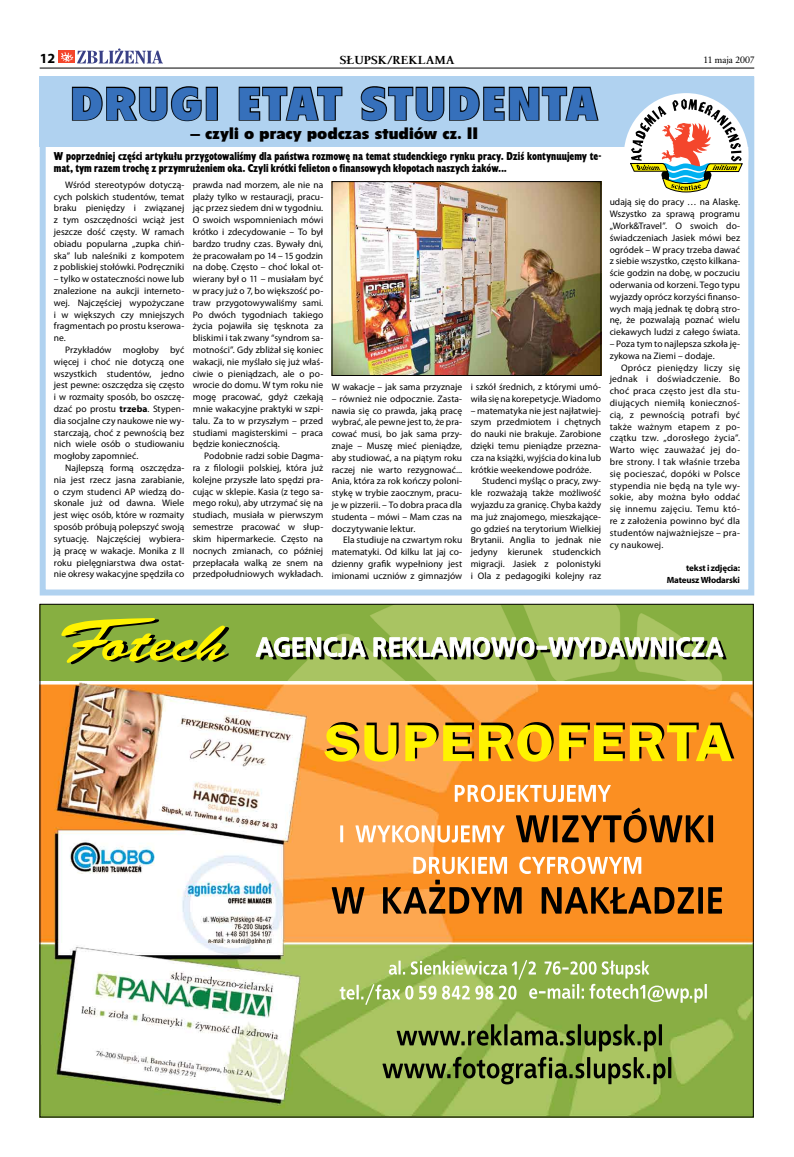
<style>
.page{position:relative;width:794px;height:1157px;background:#fff}
.page>*{position:absolute;margin:0;border:0;box-sizing:border-box;transform-origin:0 0}
.t1{font:44px "EFN Olivea Nigra";letter-spacing:.045em;color:#3670bb}
.t2{font:16px "EFN Olivea Nigra";letter-spacing:.01em;color:#000}
.t3{font:700 14px "Myriad Pro";color:#000}
.t4{font:700 12px "EFN Alpha Book";color:#000}
.t5{font:11px/11.8px "EFN Gilead Blk Cnd";color:#000}
.t6{font:9.5px/11.8px "Myriad Pro";letter-spacing:.005em;color:#000;text-align:justify}
.t7{font:9.5px "EFN Alpha Book";letter-spacing:-.005em;color:#000}
.t8{font:700 9px/11.8px "Myriad Pro";letter-spacing:-.02em;color:#000;text-align:right}
.s1{font-weight:700}
</style>
<div class="page">
<hr style="left:40px;top:68px;width:714px;height:1px;background:#000">
<div style="left:40px;top:77px;width:714px;height:518px;border:6px solid #b0d2f0"></div>
<div style="left:59px;top:51px;width:16px;height:12px;background:#f4462c"></div>
<svg style="left:61px;top:48px;width:102px;height:16px"></svg>
<img style="left:42px;top:606px;width:709px;height:509px">
<svg style="left:324px;top:722px;width:74px;height:39px;background:#d9b31c"></svg>
<svg style="left:405px;top:722px;width:329px;height:39px;background:#daac0f"></svg>
<hr style="left:340px;top:825px;width:3px;height:17px;background:#fff">
<svg style="left:355px;top:784px;width:350px;height:58px;background:#e08e3b"></svg>
<div style="left:708px;top:815px;width:5px;height:27px;background:#000"></div>
<svg style="left:332px;top:887px;width:32px;height:26px"></svg>
<svg style="left:383px;top:856px;width:311px;height:57px;background:#c97e33"></svg>
<div style="left:698px;top:887px;width:5px;height:26px;background:#000"></div>
<svg style="left:708px;top:887px;width:14px;height:26px"></svg>
<svg style="left:339px;top:986px;width:16px;height:13px"></svg>
<hr style="left:356px;top:984px;width:3px;height:15px;background:#fff">
<hr style="left:704px;top:984px;width:3px;height:14px;background:#fff">
<svg style="left:382px;top:1024px;width:283px;height:60px;background:#798f43"></svg>
<hr style="left:668px;top:1057px;width:3px;height:21px;background:#000">
<svg style="left:361px;top:960px;width:342px;height:45px;background:#a6c26e"></svg>
<svg style="left:59px;top:617px;width:170px;height:47px;background:#97a923"></svg>
<svg style="left:256px;top:637px;width:470px;height:22px"></svg>
<img style="left:334px;top:183px;width:265px;height:191px">
<div style="left:332px;top:181px;width:269px;height:195px;border:1px solid #000"></div>
<div style="left:40px;top:77px;width:714px;height:70px;background:#b0d2f0"></div>
<svg style="left:71px;top:86px;width:131px;height:36px"></svg>
<div style="left:206px;top:87px;width:12px;height:34px;border:2px solid #000"></div>
<svg style="left:238px;top:86px;width:105px;height:35px"></svg>
<svg style="left:360px;top:86px;width:239px;height:36px"></svg>
<div style="left:624px;top:93px;width:124px;height:125px;background:#fff;border-radius:50%"></div>
<svg style="left:630px;top:99px;width:112px;height:93px"></svg>
<h3 class="t3" style="left:40px;top:49px;width:16px">12</h3>
<p class="t4" style="left:339px;top:52px;width:116px">SŁUPSK/REKLAMA</p>
<p class="t7" style="left:703px;top:54px;width:53px">11 maja 2007</p>
<h1 class="t1" style="left:71px;top:75px;width:528px">DRUGI ETAT STUDENTA</h1>
<h2 class="t2" style="left:190px;top:123px;width:289px">– czyli o pracy podczas studiów cz. II</h2>
<p class="t5" style="left:54px;top:150px;width:549px">W poprzedniej części artykułu przygotowaliśmy dla państwa rozmowę na temat studenckiego rynku pracy. Dziś kontynuujemy te&shy;mat, tym razem trochę z przymrużeniem oka. Czyli krótki felieton o finansowych kłopotach naszych żaków...</p>
<p class="t6" style="left:54px;top:178px;width:132px;text-indent:11px">Wśród stereotypów dotyczą&shy;cych polskich studentów, temat braku pieniędzy i związanej z tym oszczędności wciąż jest jeszcze dość częsty. W ramach obiadu popularna „zupka chiń&shy;ska” lub naleśniki z kompotem z pobliskiej stołówki. Podręczniki</p>
<p class="t6" style="left:54px;top:273px;width:132px">– tylko w ostateczności nowe lub znalezione na aukcji interneto&shy;wej. Najczęściej wypożyczane i w większych czy mniejszych fragmentach po prostu kserowa&shy;ne.</p>
<p class="t6" style="left:54px;top:344px;width:132px;text-indent:11px">Przykładów mogłoby być więcej i choć nie dotyczą one wszystkich studentów, jedno jest pewne: oszczędza się często i w rozmaity sposób, bo oszczę&shy;dzać po prostu <span class="s1">trzeba</span>. Stypen&shy;dia socjalne czy naukowe nie wy&shy;starczają, choć z pewnością bez nich wiele osób o studiowaniu mogłoby zapomnieć.</p>
<p class="t6" style="left:54px;top:462px;width:132px;text-indent:11px">Najlepszą formą oszczędza&shy;nia jest rzecz jasna zarabianie, o czym studenci AP wiedzą do&shy;skonale już od dawna. Wiele jest więc osób, które w rozmaity sposób próbują polepszyć swoją sytuację. Najczęściej wybiera&shy;ją pracę w wakacje. Monika z II roku pielęgniarstwa dwa ostat&shy;nie okresy wakacyjne spędziła co</p>
<p class="t6" style="left:193px;top:178px;width:132px">prawda nad morzem, ale nie na plaży tylko w restauracji, pracu&shy;jąc przez siedem dni w tygodniu.<br>O swoich wspomnieniach mówi krótko i zdecydowanie – To był bardzo trudny czas. Bywały dni, że pracowałam po 14 – 15 godzin na dobę. Często – choć lokal ot&shy;wierany był o 11 – musiałam być w pracy już o 7, bo większość po&shy;traw przygotowywaliśmy sami.<br>Po dwóch tygodniach takiego życia pojawiła się tęsknota za bliskimi i tak zwany “syndrom sa&shy;motności”. Gdy zbliżał się koniec wakacji, nie myślało się już właś&shy;ciwie o pieniądzach, ale o po&shy;wrocie do domu. W tym roku nie mogę pracować, gdyż czekają mnie wakacyjne praktyki w szpi&shy;talu. Za to w przyszłym – przed studiami magisterskimi – praca będzie koniecznością.</p>
<p class="t6" style="left:193px;top:450px;width:132px;text-indent:11px">Podobnie radzi sobie Dagma&shy;ra z filologii polskiej, która już kolejne przyszłe lato spędzi pra&shy;cując w sklepie. Kasia (z tego sa&shy;mego roku), aby utrzymać się na studiach, musiała w pierwszym semestrze pracować w słup&shy;skim hipermarkecie. Często na nocnych zmianach, co później przepłacała walką ze snem na przedpołudniowych wykładach.</p>
<p class="t6" style="left:332px;top:381px;width:132px">W wakacje – jak sama przyznaje</p>
<p class="t6" style="left:332px;top:392px;width:132px">– również nie odpocznie. Zasta&shy;nawia się co prawda, jaką pracę wybrać, ale pewne jest to, że pra&shy;cować musi, bo jak sama przy&shy;znaje – Muszę mieć pieniądze, aby studiować, a na piątym roku raczej nie warto rezygnować...<br>Ania, która za rok kończy poloni&shy;stykę w trybie zaocznym, pracu&shy;je w pizzerii. – To dobra praca dla studenta – mówi – Mam czas na doczytywanie lektur.</p>
<p class="t6" style="left:332px;top:534px;width:132px;text-indent:11px">Ela studiuje na czwartym roku matematyki. Od kilku lat jaj co&shy;dzienny grafik wypełniony jest imionami uczniów z gimnazjów</p>
<p class="t6" style="left:471px;top:381px;width:132px">i szkół średnich, z którymi umó&shy;wiła się na korepetycje. Wiadomo</p>
<p class="t6" style="left:471px;top:404px;width:132px">– matematyka nie jest najłatwiej&shy;szym przedmiotem i chętnych do nauki nie brakuje. Zarobione dzięki temu pieniądze przezna&shy;cza na książki, wyjścia do kina lub krótkie weekendowe podróże.</p>
<p class="t6" style="left:471px;top:475px;width:132px;text-indent:11px">Studenci myśląc o pracy, zwy&shy;kle rozważają także możliwość wyjazdu za granicę. Chyba każdy ma już znajomego, mieszkające&shy;go gdzieś na terytorium Wielkiej Brytanii. Anglia to jednak nie jedyny kierunek studenckich migracji. Jasiek z polonistyki i Ola z pedagogiki kolejny raz</p>
<p class="t6" style="left:609px;top:196px;width:132px">udają się do pracy … na Alaskę.<br>Wszystko za sprawą programu „Work&amp;Travel”. O swoich do&shy;świadczeniach Jasiek mówi bez ogródek – W pracy trzeba dawać z siebie wszystko, często kilkana&shy;ście godzin na dobę, w poczuciu oderwania od korzeni. Tego typu wyjazdy oprócz korzyści finanso&shy;wych mają jednak tę dobrą stro&shy;nę, że pozwalają poznać wielu ciekawych ludzi z całego świata.</p>
<p class="t6" style="left:609px;top:338px;width:132px">– Poza tym to najlepsza szkoła ję&shy;zykowa na Ziemi – dodaje.</p>
<p class="t6" style="left:609px;top:361px;width:132px;text-indent:11px">Oprócz pieniędzy liczy się jednak i doświadczenie. Bo choć praca często jest dla stu&shy;diujących niemiłą koniecznoś&shy;cią, z pewnością potrafi być także ważnym etapem z po&shy;czątku tzw. „dorosłego życia”.<br>Warto więc zauważać jej do&shy;bre strony. I tak właśnie trzeba się pocieszać, dopóki w Polsce stypendia nie będą na tyle wy&shy;sokie, aby można było oddać się innemu zajęciu. Temu któ&shy;re z założenia powinno być dla studentów najważniejsze – pra&shy;cy naukowej.</p>
<p class="t8" style="left:666px;top:562px;width:75px">tekst i zdjęcia:<br>Mateusz Włodarski</p>
</div>
